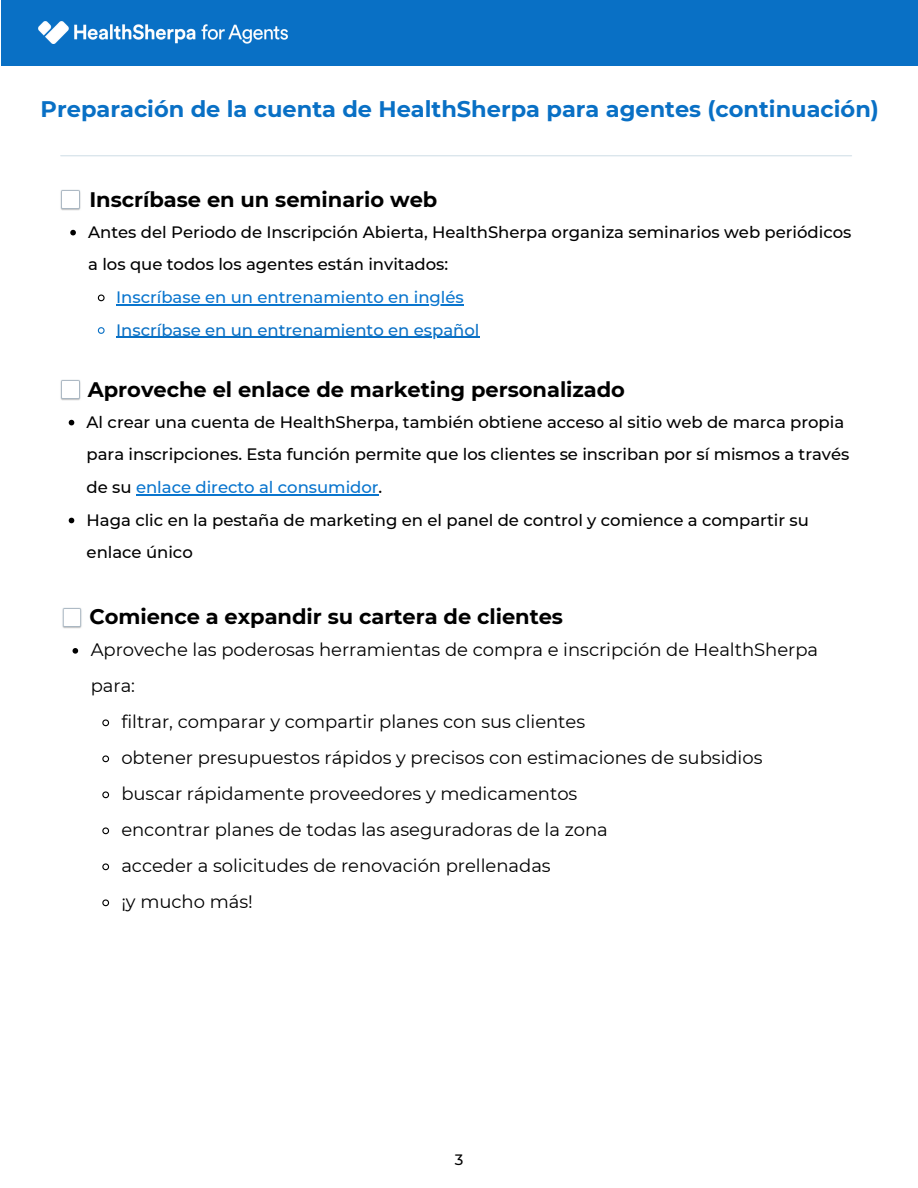
<style>
.page{position:relative;width:918px;height:1188px;background:#fff}
.page>*{position:absolute;margin:0;border:0;box-sizing:border-box;transform-origin:0 0}
.t1{font:700 22.5px "Montserrat";color:#0970c5}
.t2{font:700 21px "Montserrat";color:#000}
.t3{font:18px/36px "Montserrat";color:#000}
.t4{font:500 16.5px/32.7px "Montserrat";color:#000}
.t5{font:500 16.5px "Montserrat";color:#0970c5}
.t6{font:500 16.5px "Montserrat";color:#0975ce}
.t7{font:500 15px "Montserrat";color:#000}
.s1{color:#0975ce}
</style>
<div class="page">
<div style="left:1px;top:0;width:917px;height:65px;background:#0970c5"></div>
<img style="left:39px;top:21px;width:248px;height:23px">
<svg style="left:69px;top:420px;width:5px;height:5px"></svg>
<hr style="left:136px;top:494px;width:243px;height:1px;background:#0975ce">
<svg style="left:69px;top:518px;width:5px;height:5px"></svg>
<img style="left:60px;top:379px;width:21px;height:21px">
<img style="left:60px;top:189px;width:21px;height:21px">
<hr style="left:61px;top:155px;width:791px;height:1px;background:#d3e0e8">
<svg style="left:70px;top:230px;width:6px;height:5px"></svg>
<svg style="left:97px;top:294px;width:8px;height:8px"></svg>
<hr style="left:116px;top:304px;width:348px;height:1px;background:#0975ce">
<svg style="left:97px;top:327px;width:8px;height:7px"></svg>
<hr style="left:116px;top:337px;width:363px;height:1px;background:#0970c5">
<svg style="left:73px;top:648px;width:5px;height:6px"></svg>
<svg style="left:102px;top:719px;width:8px;height:8px"></svg>
<svg style="left:102px;top:755px;width:8px;height:8px"></svg>
<svg style="left:102px;top:791px;width:8px;height:8px"></svg>
<svg style="left:102px;top:827px;width:8px;height:8px"></svg>
<svg style="left:102px;top:863px;width:8px;height:8px"></svg>
<svg style="left:102px;top:899px;width:8px;height:8px"></svg>
<img style="left:62px;top:607px;width:20px;height:21px">
<p class="t1" style="left:41px;top:95px;width:840px">Preparación de la cuenta de HealthSherpa para agentes (continuación)</p>
<p class="t2" style="left:89px;top:186px;width:350px">Inscríbase en un seminario web</p>
<p class="t4" style="left:88px;top:215px;width:765px">Antes del Periodo de Inscripción Abierta, HealthSherpa organiza seminarios web periódicos a los que todos los agentes están invitados:</p>
<p class="t6" style="left:116px;top:287px;width:349px">Inscríbase en un entrenamiento en inglés</p>
<p class="t5" style="left:116px;top:320px;width:365px">Inscríbase en un entrenamiento en español</p>
<p class="t2" style="left:88px;top:376px;width:539px">Aproveche el enlace de marketing personalizado</p>
<p class="t4" style="left:87px;top:405px;width:764px">Al crear una cuenta de HealthSherpa, también obtiene acceso al sitio web de marca propia para inscripciones. Esta función permite que los clientes se inscriban por sí mismos a través de su <span class="s1">enlace directo al consumidor</span>.</p>
<p class="t4" style="left:87px;top:503px;width:724px">Haga clic en la pestaña de marketing en el panel de control y comience a compartir su enlace único</p>
<p class="t2" style="left:89px;top:604px;width:475px">Comience a expandir su cartera de clientes</p>
<p class="t3" style="left:91px;top:631px;width:729px">Aproveche las poderosas herramientas de compra e inscripción de HealthSherpa para:</p>
<p class="t3" style="left:121px;top:703px;width:465px">filtrar, comparar y compartir planes con sus clientes</p>
<p class="t3" style="left:121px;top:739px;width:643px">obtener presupuestos rápidos y precisos con estimaciones de subsidios</p>
<p class="t3" style="left:121px;top:775px;width:458px">buscar rápidamente proveedores y medicamentos</p>
<p class="t3" style="left:121px;top:811px;width:488px">encontrar planes de todas las aseguradoras de la zona</p>
<p class="t3" style="left:121px;top:847px;width:431px">acceder a solicitudes de renovación prellenadas</p>
<p class="t3" style="left:121px;top:883px;width:133px">¡y mucho más!</p>
<p class="t7" style="left:455px;top:1151px;width:10px">3</p>
</div>
